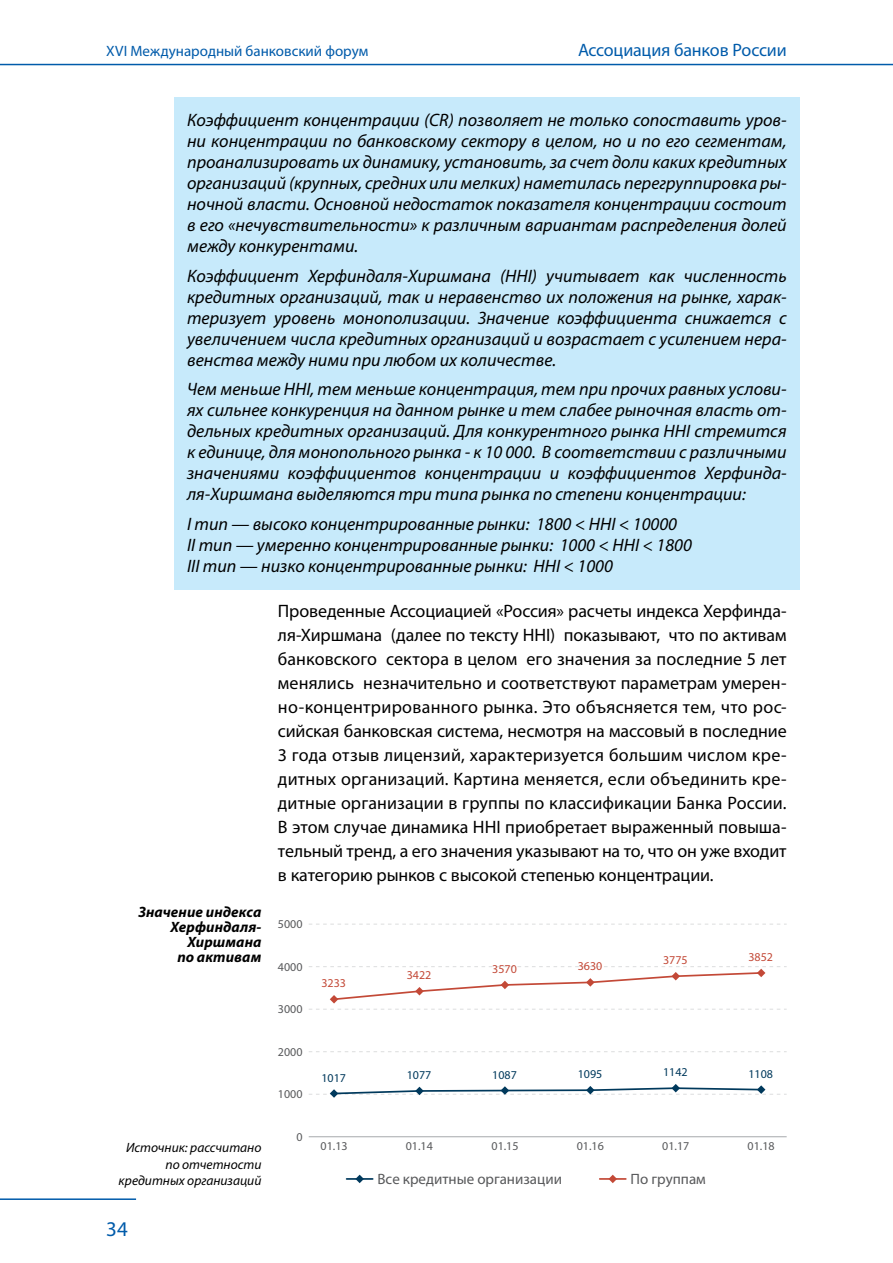
<style>
.page{position:relative;width:893px;height:1263px;background:#fff}
.page>*{position:absolute;margin:0;border:0;box-sizing:border-box;transform-origin:0 0}
.t1{font:21px "Myriad Pro";color:#005baa}
.t2{font:italic 18px/21px "Myriad Pro";color:#000;text-align:justify}
.t3{font:18px/24px "Myriad Pro";letter-spacing:-.01em;color:#000;text-align:justify}
.t4{font:18px "Myriad Pro";letter-spacing:-.01em;color:#005baa}
.t5{font:italic 700 15px/15px "Myriad Pro";letter-spacing:.005em;color:#000;text-align:right}
.t6{font:15px "Myriad Pro";color:#58595b}
.t7{font:15px "Myriad Pro";color:#005baa}
.t8{font:italic 13.5px/16.5px "Myriad Pro";color:#000;text-align:right}
.t9{font:12px "Myriad Pro";color:#58595b}
.t10{font:12px "Myriad Pro";color:#00395c}
.t11{font:12px "Myriad Pro";color:#c34937}
</style>
<div class="page">
<hr style="left:0;top:1198px;width:136px;height:2px;background:#005baa">
<hr style="left:0;top:64px;width:893px;height:1px;background:#005baa">
<div style="left:174px;top:98px;width:625px;height:492px;background:#c7eafb"></div>
<hr style="left:309px;top:1136px;width:478px;height:1px;background:#a7a9ac">
<svg style="left:309px;top:1051px;width:478px;height:1px"></svg>
<svg style="left:309px;top:1009px;width:478px;height:1px"></svg>
<svg style="left:309px;top:924px;width:478px;height:1px"></svg>
<svg style="left:309px;top:1084px;width:478px;height:14px"></svg>
<svg style="left:309px;top:966px;width:478px;height:37px"></svg>
<hr style="left:347px;top:1178px;width:26px;height:2px;background:#00395c">
<svg style="left:355px;top:1175px;width:9px;height:8px"></svg>
<hr style="left:600px;top:1178px;width:26px;height:2px;background:#c34937">
<svg style="left:608px;top:1175px;width:9px;height:8px"></svg>
<p class="t7" style="left:106px;top:41px;width:264px">XVI Международный банковский форум</p>
<p class="t4" style="left:578px;top:38px;width:210px">Ассоциация банков России</p>
<p class="t2" style="left:187px;top:109px;width:601px">Коэффициент концентрации (CR) позволяет не только сопоставить уров&shy;ни концентрации по банковскому сектору в целом, но и по его сегментам, проанализировать их динамику, установить, за счет доли каких кредитных организаций (крупных, средних или мелких) наметилась перегруппировка ры&shy;ночной власти. Основной недостаток показателя концентрации состоит в его «нечувствительности» к различным вариантам распределения долей между конкурентами.</p>
<p class="t2" style="left:187px;top:265px;width:601px">Коэффициент Херфиндаля-Хиршмана (HHI) учитывает как численность кредитных организаций, так и неравенство их положения на рынке, харак&shy;теризует уровень монополизации. Значение коэффициента снижается с увеличением числа кредитных организаций и возрастает с усилением нера&shy;венства между ними при любом их количестве.</p>
<p class="t2" style="left:187px;top:378px;width:601px">Чем меньше HHI, тем меньше концентрация, тем при прочих равных услови&shy;ях сильнее конкуренция на данном рынке и тем слабее рыночная власть от&shy;дельных кредитных организаций. Для конкурентного рынка HHI стремится к единице, для монопольного рынка - к 10 000. В соответствии с различными значениями коэффициентов концентрации и коэффициентов Херфинда&shy;ля-Хиршмана выделяются три типа рынка по степени концентрации:</p>
<p class="t2" style="left:187px;top:513px;width:506px;text-align:left">I тип — высоко концентрированные рынки: 1800 &lt; HHI &lt; 10000<br>II тип — умеренно концентрированные рынки: 1000 &lt; HHI &lt; 1800<br>III тип — низко концентрированные рынки: HHI &lt; 1000</p>
<p class="t3" style="left:278px;top:599px;width:510px">Проведенные Ассоциацией «Россия» расчеты индекса Херфинда&shy;ля-Хиршмана (далее по тексту HHI) показывают, что по активам банковского сектора в целом его значения за последние 5 лет менялись незначительно и соответствуют параметрам умерен&shy;но-концентрированного рынка. Это объясняется тем, что рос&shy;сийская банковская система, несмотря на массовый в последние 3 года отзыв лицензий, характеризуется большим числом кре&shy;дитных организаций. Картина меняется, если объединить кре&shy;дитные организации в группы по классификации Банка России.<br>В этом случае динамика HHI приобретает выраженный повыша&shy;тельный тренд, а его значения указывают на то, что он уже входит в категорию рынков с высокой степенью концентрации.</p>
<p class="t5" style="left:138px;top:904px;width:125px">Значение индекса<br>Херфиндаля-<br>Хиршмана<br>по активам</p>
<p class="t8" style="left:119px;top:1139px;width:144px">Источник: рассчитано по отчетности кредитных организаций</p>
<p class="t1" style="left:106px;top:1216px;width:23px">34</p>
<p class="t9" style="left:278px;top:920px;width:26px">5000</p>
<p class="t9" style="left:278px;top:962px;width:26px">4000</p>
<p class="t9" style="left:278px;top:1005px;width:26px">3000</p>
<p class="t9" style="left:278px;top:1047px;width:26px">2000</p>
<p class="t9" style="left:278px;top:1090px;width:26px">1000</p>
<p class="t9" style="left:296px;top:1132px;width:8px">0</p>
<p class="t11" style="left:321px;top:979px;width:26px">3233</p>
<p class="t11" style="left:407px;top:971px;width:26px">3422</p>
<p class="t11" style="left:492px;top:965px;width:26px">3570</p>
<p class="t11" style="left:578px;top:962px;width:26px">3630</p>
<p class="t11" style="left:663px;top:956px;width:26px">3775</p>
<p class="t11" style="left:748px;top:953px;width:26px">3852</p>
<p class="t10" style="left:321px;top:1073px;width:26px">1017</p>
<p class="t10" style="left:407px;top:1071px;width:26px">1077</p>
<p class="t10" style="left:492px;top:1070px;width:26px">1087</p>
<p class="t10" style="left:578px;top:1070px;width:26px">1095</p>
<p class="t10" style="left:663px;top:1068px;width:26px">1142</p>
<p class="t10" style="left:748px;top:1069px;width:26px">1108</p>
<p class="t9" style="left:321px;top:1142px;width:29px">01.13</p>
<p class="t9" style="left:406px;top:1142px;width:29px">01.14</p>
<p class="t9" style="left:491px;top:1142px;width:29px">01.15</p>
<p class="t9" style="left:577px;top:1142px;width:29px">01.16</p>
<p class="t9" style="left:662px;top:1142px;width:29px">01.17</p>
<p class="t9" style="left:748px;top:1142px;width:29px">01.18</p>
<p class="t6" style="left:377px;top:1173px;width:186px">Все кредитные организации</p>
<p class="t6" style="left:630px;top:1173px;width:77px">По группам</p>
</div>
